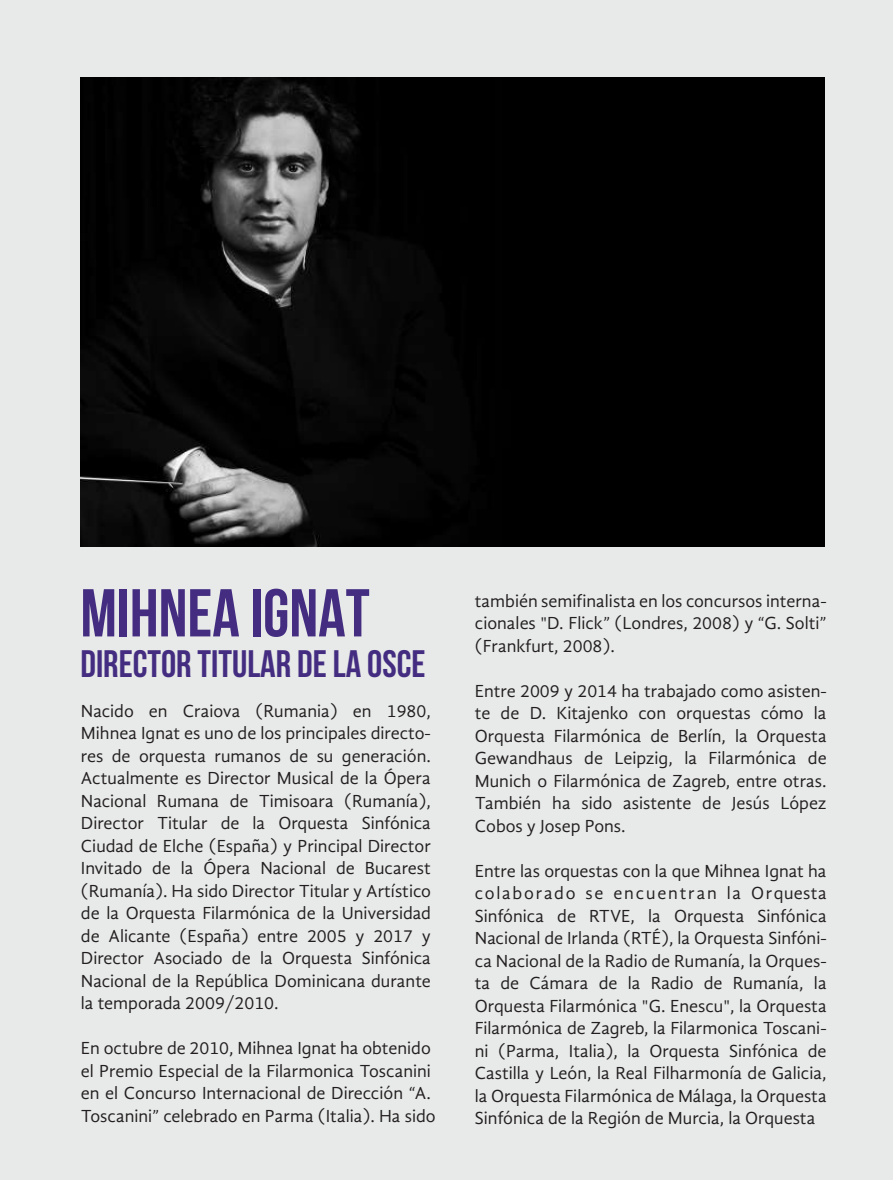
<style>
.page{position:relative;width:893px;height:1180px;background:#e7eae8}
.page>*{position:absolute;margin:0;border:0;box-sizing:border-box;transform-origin:0 0}
.t1{font:700 67.5px "Bebas Neue";color:#442d81}
.t2{font:700 38.25px "Bebas Neue";color:#442d81}
.t3{font:18px/22.5px "Gandhi Sans";color:#231f20;text-align:justify}
</style>
<div class="page">
<img style="left:80px;top:77px;width:744px;height:469px">
<h1 class="t1" style="left:80px;top:576px;width:291px">MIHNEA IGNAT</h1>
<h2 class="t2" style="left:80px;top:643px;width:347px">DIRECTOR TITULAR DE LA OSCE</h2>
<p class="t3" style="left:81px;top:699px;width:351px">Nacido en Craiova (Rumania) en 1980, Mihnea Ignat es uno de los principales directo&shy;res de orquesta rumanos de su generación.<br>Actualmente es Director Musical de la Ópera Nacional Rumana de Timisoara (Rumanía), Director Titular de la Orquesta Sinfónica Ciudad de Elche (España) y Principal Director Invitado de la Ópera Nacional de Bucarest (Rumanía). Ha sido Director Titular y Artístico de la Orquesta Filarmónica de la Universidad de Alicante (España) entre 2005 y 2017 y Director Asociado de la Orquesta Sinfónica Nacional de la República Dominicana durante la temporada 2009/2010.</p>
<p class="t3" style="left:81px;top:1037px;width:356px;text-align:left">En octubre de 2010, Mihnea Ignat ha obtenido el Premio Especial de la Filarmonica Toscanini en el Concurso Internacional de Dirección “A.<br>Toscanini” celebrado en Parma (Italia). Ha sido</p>
<p class="t3" style="left:475px;top:589px;width:353px">también semifinalista en los concursos interna&shy;cionales "D. Flick” (Londres, 2008) y “G. Solti” (Frankfurt, 2008).</p>
<p class="t3" style="left:475px;top:679px;width:353px">Entre 2009 y 2014 ha trabajado como asisten&shy;te de D. Kitajenko con orquestas cómo la Orquesta Filarmónica de Berlín, la Orquesta Gewandhaus de Leipzig, la Filarmónica de Munich o Filarmónica de Zagreb, entre otras.<br>También ha sido asistente de Jesús López Cobos y Josep Pons.</p>
<p class="t3" style="left:475px;top:859px;width:353px">Entre las orquestas con la que Mihnea Ignat ha colaborado se encuentran la Orquesta Sinfónica de RTVE, la Orquesta Sinfónica Nacional de Irlanda (RTÉ), la Orquesta Sinfóni&shy;ca Nacional de la Radio de Rumanía, la Orques&shy;ta de Cámara de la Radio de Rumanía, la Orquesta Filarmónica "G. Enescu", la Orquesta Filarmónica de Zagreb, la Filarmonica Toscani&shy;ni (Parma, Italia), la Orquesta Sinfónica de Castilla y León, la Real Filharmonía de Galicia, la Orquesta Filarmónica de Málaga, la Orquesta Sinfónica de la Región de Murcia, la Orquesta</p>
</div>
